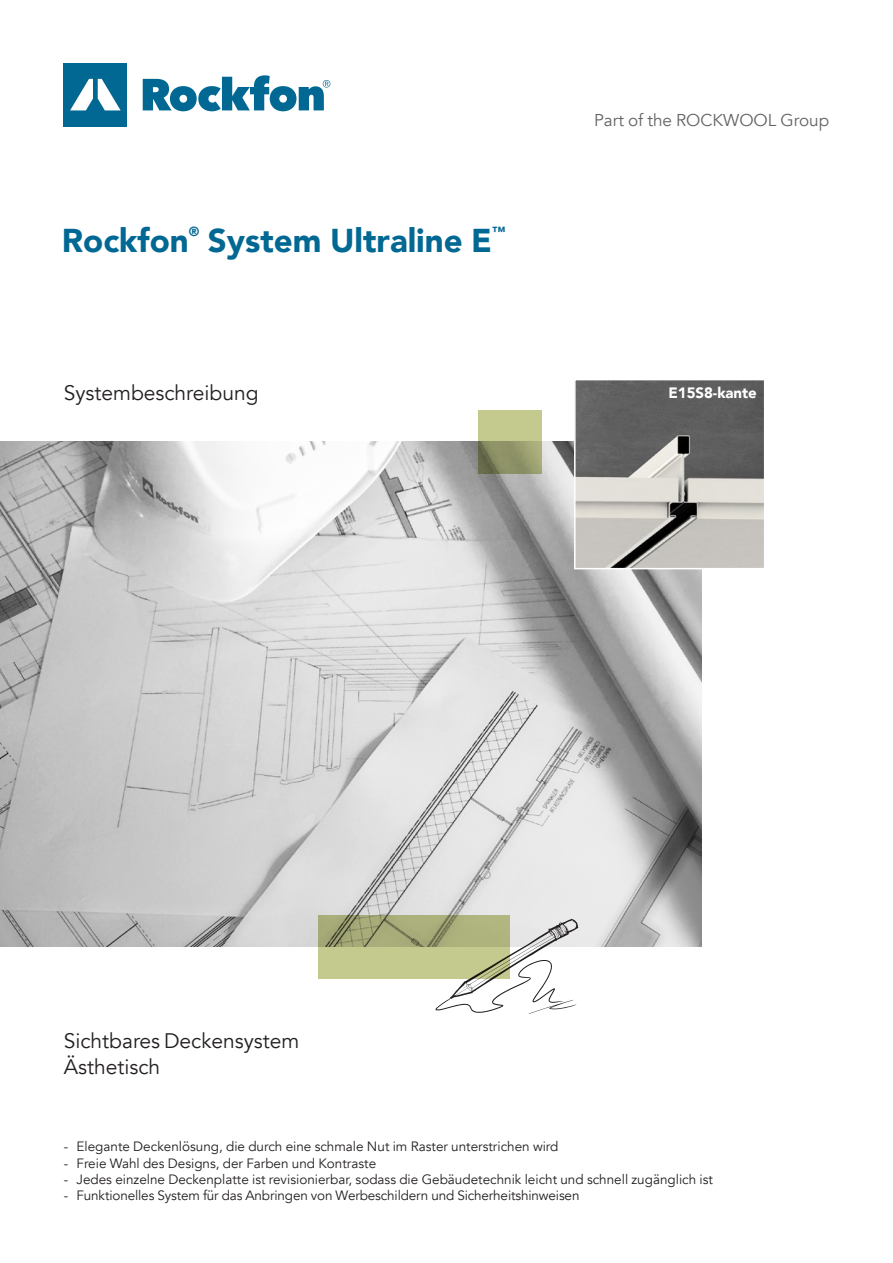
<style>
.page{position:relative;width:893px;height:1263px;background:#fff}
.page>*{position:absolute;margin:0;border:0;box-sizing:border-box;transform-origin:0 0}
.t1{font:900 33px "Avenir";color:#006893}
.t2{font:21px/25.2px "Avenir";color:#231f20}
.t3{font:17.1px "Avenir";color:#636466}
.t4{font:900 15px "Avenir";letter-spacing:-.005em;color:#fff}
.t5{font:13.5px "Avenir";color:#231f20}
.t6{font:900 13.2px "Avenir";color:#006893}
</style>
<div class="page">
<img style="left:0;top:442px;width:702px;height:504px">
<img style="left:577px;top:382px;width:185px;height:184px">
<div style="left:574px;top:379px;width:191px;height:190px;border:2px solid #fff"></div>
<svg style="left:435px;top:919px;width:143px;height:95px"></svg>
<svg style="left:478px;top:410px;width:64px;height:64px;background:#a6ab78"></svg>
<svg style="left:143px;top:75px;width:187px;height:36px"></svg>
<div style="left:64px;top:63px;width:63px;height:63px;background:#006893"></div>
<svg style="left:70px;top:79px;width:51px;height:31px"></svg>
<svg style="left:319px;top:915px;width:191px;height:63px;background:#b0b57f"></svg>
<h1 class="t1" style="left:62px;top:213px;width:129px">Rockfon</h1>
<p class="t6" style="left:189px;top:220px;width:12px">®</p>
<h1 class="t1" style="left:208px;top:213px;width:286px">System Ultraline E</h1>
<p class="t6" style="left:492px;top:220px;width:15px">™</p>
<h2 class="t2" style="left:64px;top:380px;width:196px">Systembeschreibung</h2>
<p class="t3" style="left:594px;top:110px;width:237px">Part of the ROCKWOOL Group</p>
<p class="t4" style="left:668px;top:380px;width:90px">E15S8-kante</p>
<h2 class="t2" style="left:64px;top:1029px;width:237px">Sichtbares Deckensystem<br>Ästhetisch</h2>
<p class="t5" style="left:64px;top:1138px;width:496px">- Elegante Deckenlösung, die durch eine schmale Nut im Raster unterstrichen wird</p>
<p class="t5" style="left:64px;top:1155px;width:314px">- Freie Wahl des Designs, der Farben und Kontraste</p>
<p class="t5" style="left:64px;top:1171px;width:651px">- Jedes einzelne Deckenplatte ist revisionierbar, sodass die Gebäudetechnik leicht und schnell zugänglich ist</p>
<p class="t5" style="left:64px;top:1187px;width:517px">- Funktionelles System für das Anbringen von Werbeschildern und Sicherheitshinweisen</p>
</div>
